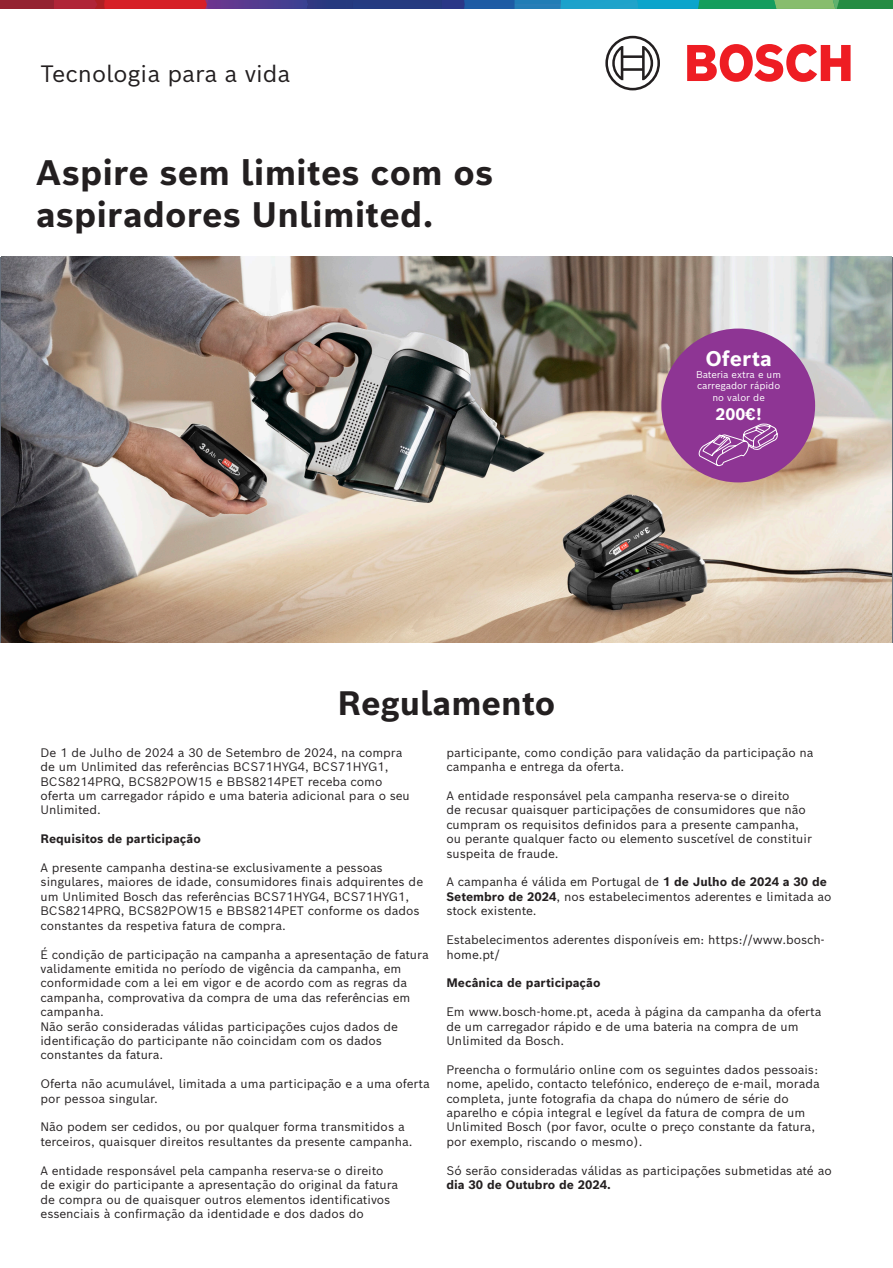
<style>
.page{position:relative;width:893px;height:1268px;background:#fff}
.page>*{position:absolute;margin:0;border:0;box-sizing:border-box;transform-origin:0 0}
._30_Head_BOSCH_ANZ{font:700 34.5px/41.4px "Bosch Sans";letter-spacing:.005em;color:#231f20}
.Bosch_header_22{font:700 33px "Bosch Sans";color:#231f20}
.Bosch_Copy_11{font:23.1px "Bosch Sans";color:#231f20}
.t1{font:700 20.7px "Bosch Sans Global";color:#fff}
.t2{font:700 16.35px "Bosch Sans Global";color:#fff}
.Bosch_Copy_8_white{font:12px/14.4px "Bosch Sans";color:#231f20}
.Bosch_Copy_8_white-2{font:700 12px "Bosch Sans";color:#231f20}
.t3{font:9.6px/11.6px "Bosch Sans Global";color:#fff;text-align:center}
.s1{font-weight:700}
</style>
<div class="page">
<svg style="left:687px;top:44px;width:163px;height:38px"></svg>
<svg style="left:605px;top:36px;width:55px;height:54px"></svg>
<div style="left:0;top:0;width:53px;height:9px;background:#942231"></div>
<svg style="left:53px;top:0;width:840px;height:9px"></svg>
<img style="left:2px;top:257px;width:889px;height:385px">
<div style="left:662px;top:328px;width:153px;height:154px;background:#8e3594;border-radius:50%"></div>
<svg style="left:698px;top:423px;width:80px;height:43px"></svg>
<p class="Bosch_Copy_11" style="left:40px;top:54px;width:251px">Tecnologia para a vida</p>
<p class="_30_Head_BOSCH_ANZ" style="left:36px;top:149px;width:459px">Aspire sem limites com os aspiradores Unlimited.</p>
<p class="t1" style="left:705px;top:347px;width:68px">Oferta</p>
<p class="t3" style="left:696px;top:368px;width:86px">Bateria extra e um carregador rápido no valor de</p>
<p class="t2" style="left:715px;top:405px;width:48px">200€!</p>
<p class="Bosch_header_22" style="left:338px;top:675px;width:219px">Regulamento</p>
<p class="Bosch_Copy_8_white" style="left:40px;top:744px;width:371px">De 1 de Julho de 2024 a 30 de Setembro de 2024, na compra de um Unlimited das referências BCS71HYG4, BCS71HYG1, BCS8214PRQ, BCS82POW15 e BBS8214PET receba como oferta um carregador rápido e uma bateria adicional para o seu Unlimited.</p>
<p class="Bosch_Copy_8_white-2" style="left:40px;top:828px;width:162px">Requisitos de participação</p>
<p class="Bosch_Copy_8_white" style="left:40px;top:859px;width:384px">A presente campanha destina-se exclusivamente a pessoas singulares, maiores de idade, consumidores finais adquirentes de um Unlimited Bosch das referências BCS71HYG4, BCS71HYG1, BCS8214PRQ, BCS82POW15 e BBS8214PET conforme os dados constantes da respetiva fatura de compra.</p>
<p class="Bosch_Copy_8_white" style="left:40px;top:945px;width:390px">É condição de participação na campanha a apresentação de fatura validamente emitida no período de vigência da campanha, em conformidade com a lei em vigor e de acordo com as regras da campanha, comprovativa da compra de uma das referências em campanha.</p>
<p class="Bosch_Copy_8_white" style="left:40px;top:1017px;width:359px">Não serão consideradas válidas participações cujos dados de identificação do participante não coincidam com os dados constantes da fatura.</p>
<p class="Bosch_Copy_8_white" style="left:40px;top:1075px;width:391px">Oferta não acumulável, limitada a uma participação e a uma oferta por pessoa singular.</p>
<p class="Bosch_Copy_8_white" style="left:40px;top:1118px;width:374px">Não podem ser cedidos, ou por qualquer forma transmitidos a terceiros, quaisquer direitos resultantes da presente campanha.</p>
<p class="Bosch_Copy_8_white" style="left:40px;top:1161px;width:359px">A entidade responsável pela campanha reserva-se o direito de exigir do participante a apresentação do original da fatura de compra ou de quaisquer outros elementos identificativos essenciais à confirmação da identidade e dos dados do</p>
<p class="Bosch_Copy_8_white" style="left:446px;top:744px;width:369px">participante, como condição para validação da participação na campanha e entrega da oferta.</p>
<p class="Bosch_Copy_8_white" style="left:446px;top:787px;width:367px">A entidade responsável pela campanha reserva-se o direito<br>de recusar quaisquer participações de consumidores que não cumpram os requisitos definidos para a presente campanha, ou perante qualquer facto ou elemento suscetível de constituir suspeita de fraude.</p>
<p class="Bosch_Copy_8_white" style="left:446px;top:873px;width:387px">A campanha é válida em Portugal de <span class="s1">1 de Julho de 2024 a 30 de<br>Setembro de 2024</span>, nos estabelecimentos aderentes e limitada ao stock existente.</p>
<p class="Bosch_Copy_8_white" style="left:446px;top:931px;width:380px">Estabelecimentos aderentes disponíveis em: https://www.bosch&shy;home.pt/</p>
<p class="Bosch_Copy_8_white-2" style="left:446px;top:972px;width:156px">Mecânica de participação</p>
<p class="Bosch_Copy_8_white" style="left:446px;top:1003px;width:376px">Em www.bosch-home.pt, aceda à página da campanha da oferta de um carregador rápido e de uma bateria na compra de um<br>Unlimited da Bosch.</p>
<p class="Bosch_Copy_8_white" style="left:446px;top:1060px;width:375px">Preencha o formulário online com os seguintes dados pessoais: nome, apelido, contacto telefónico, endereço de e-mail, morada completa, junte fotografia da chapa do número de série do aparelho e cópia integral e legível da fatura de compra de um Unlimited Bosch (por favor, oculte o preço constante da fatura, por exemplo, riscando o mesmo).</p>
<p class="Bosch_Copy_8_white" style="left:446px;top:1161px;width:387px">Só serão consideradas válidas as participações submetidas até ao <span class="s1">dia 30 de Outubro de 2024.</span></p>
</div>
